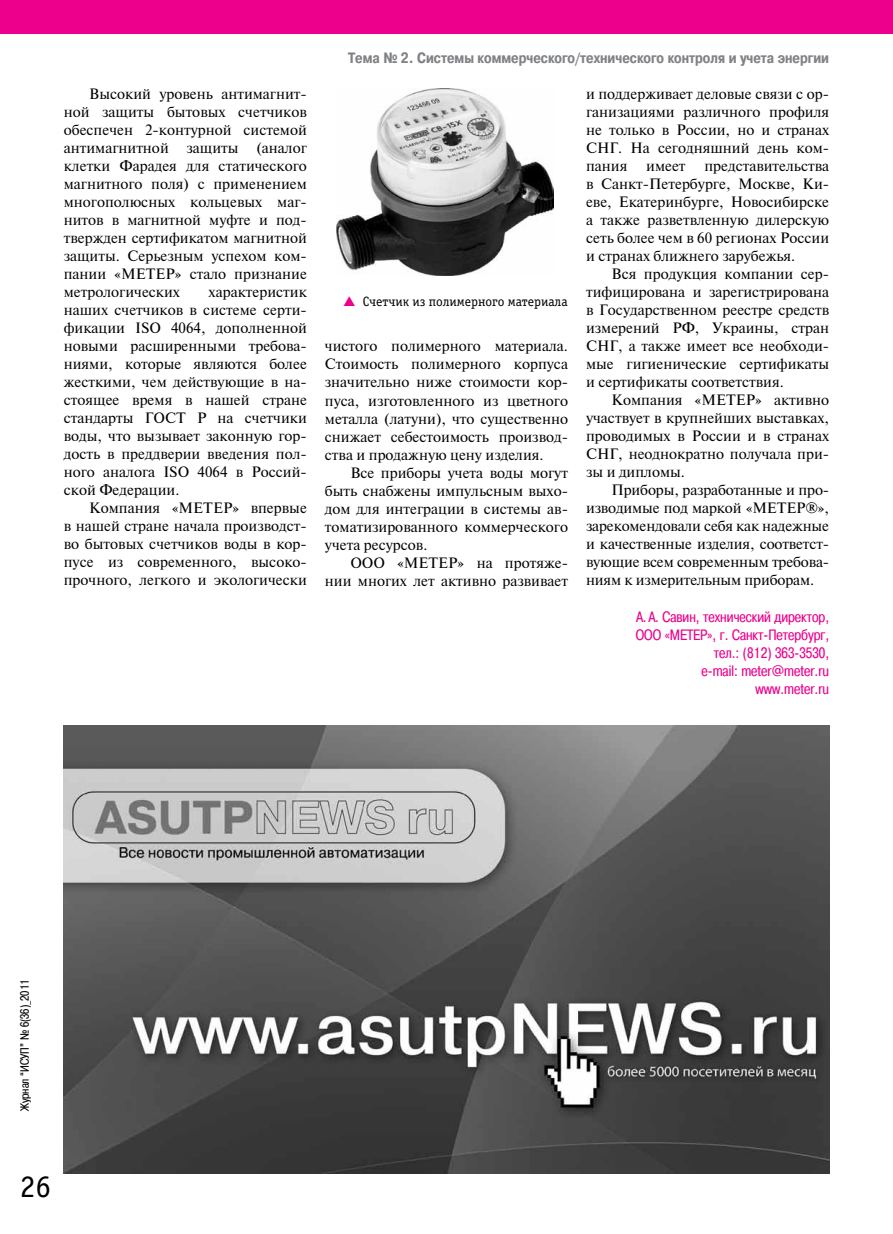
<style>
.page{position:relative;width:893px;height:1234px;background:#fff}
.page>*{position:absolute;margin:0;border:0;box-sizing:border-box;transform-origin:0 0}
.t1{font:31.5px "Officina Serif C";color:#000}
.t2{font:15px/18px "Newton";color:#000;text-align:justify}
.t3{font:15px/18px "Pragmatica Cond C";color:#ec008c;text-align:right}
.t4{font:700 15px "Pragmatica Cond C";color:#808285}
.t5{font:13.5px "Officina Serif C";color:#000}
.t6{font:12px "Pragmatica Cond C";color:#000}
</style>
<div class="page">
<div style="left:0;top:0;width:893px;height:34px;background:#ec008c"></div>
<img style="left:336px;top:88px;width:218px;height:187px">
<img style="left:64px;top:725px;width:765px;height:448px">
<p class="t2" style="left:64px;top:84px;width:245px;text-indent:26px">Высокий уровень антимагнит&shy;ной защиты бытовых счетчиков обеспечен 2‑контурной системой антимагнитной защиты (аналог клетки Фарадея для статического магнитного поля) с применением многополюсных кольцевых маг&shy;нитов в магнитной муфте и под&shy;твержден сертификатом магнитной защиты. Серьезным успехом ком&shy;пании «МЕТЕР» стало признание метрологических</p>
<p class="t2" style="left:64px;top:282px;width:245px;text-indent:145px">характеристик наших счетчиков в системе серти&shy;фикации ISO 4064, дополненной новыми расширенными требова&shy;ниями, которые являются более жесткими, чем действующие в на&shy;стоящее время в нашей стране стандарты ГОСТ Р на счетчики воды, что вызывает законную гор&shy;дость в преддверии введения пол&shy;ного аналога ISO 4064 в Россий&shy;ской Федерации.</p>
<p class="t2" style="left:64px;top:498px;width:245px;text-indent:26px">Компания «МЕТЕР» впервые в нашей стране начала производст&shy;во бытовых счетчиков воды в кор&shy;пусе из современного, высоко&shy;прочного, легкого и экологически</p>
<p class="t4" style="left:348px;top:50px;width:483px">Тема № 2. Системы коммерческого/технического контроля и учета энергии</p>
<p class="t5" style="left:363px;top:294px;width:206px">Счетчик из полимерного материала</p>
<p class="t2" style="left:325px;top:337px;width:245px">чистого полимерного материала.<br>Стоимость полимерного корпуса значительно ниже стоимости кор&shy;пуса, изготовленного из цветного металла (латуни), что существенно снижает себестоимость производ&shy;ства и продажную цену изделия.</p>
<p class="t2" style="left:325px;top:463px;width:245px;text-indent:26px">Все приборы учета воды могут быть снабжены импульсным выхо&shy;дом для интеграции в системы ав&shy;томатизированного коммерческого учета ресурсов.</p>
<p class="t2" style="left:325px;top:553px;width:245px;text-align:right">ООО «МЕТЕР» на протяже&shy;нии многих лет активно развивает</p>
<p class="t2" style="left:586px;top:84px;width:245px">и поддерживает деловые связи с ор&shy;ганизациями различного профиля не только в России, но и странах СНГ. На сегодняшний день ком&shy;пания имеет</p>
<p class="t2" style="left:586px;top:156px;width:245px;text-indent:118px">представительства в Санкт-Петербурге, Москве, Ки&shy;еве, Екатеринбурге, Новосибирске а также разветвленную дилерскую сеть более чем в 60 регионах России и странах ближнего зарубежья.</p>
<p class="t2" style="left:586px;top:264px;width:245px;text-indent:26px">Вся продукция компании сер&shy;тифицирована и зарегистрирована в Государственном реестре средств измерений РФ, Украины, стран СНГ, а также имеет все необходи&shy;мые гигиенические сертификаты и сертификаты соответствия.</p>
<p class="t2" style="left:586px;top:390px;width:245px;text-indent:26px">Компания «МЕТЕР» активно участвует в крупнейших выставках, проводимых в России и в странах СНГ, неоднократно получала при&shy;зы и дипломы.</p>
<p class="t2" style="left:586px;top:480px;width:245px;text-indent:26px">Приборы, разработанные и про&shy;изводимые под маркой «МЕТЕР®», зарекомендовали себя как надежные и качественные изделия, соответст&shy;вующие всем современным требова&shy;ниям к измерительным приборам.</p>
<p class="t3" style="left:636px;top:608px;width:195px">А. А. Савин, технический директор,<br>ООО «МЕТЕР», г. Санкт-Петербург, тел.: (812) 363-3530,<br>e‑mail: meter@meter.ru www.meter.ru</p>
<p class="t6" style="left:18px;top:1110px;width:134px;rotate:-90deg">Журнал “ИСУП” № 6(36)_2011</p>
<h1 class="t1" style="left:20px;top:1168px;width:33px">26</h1>
</div>
